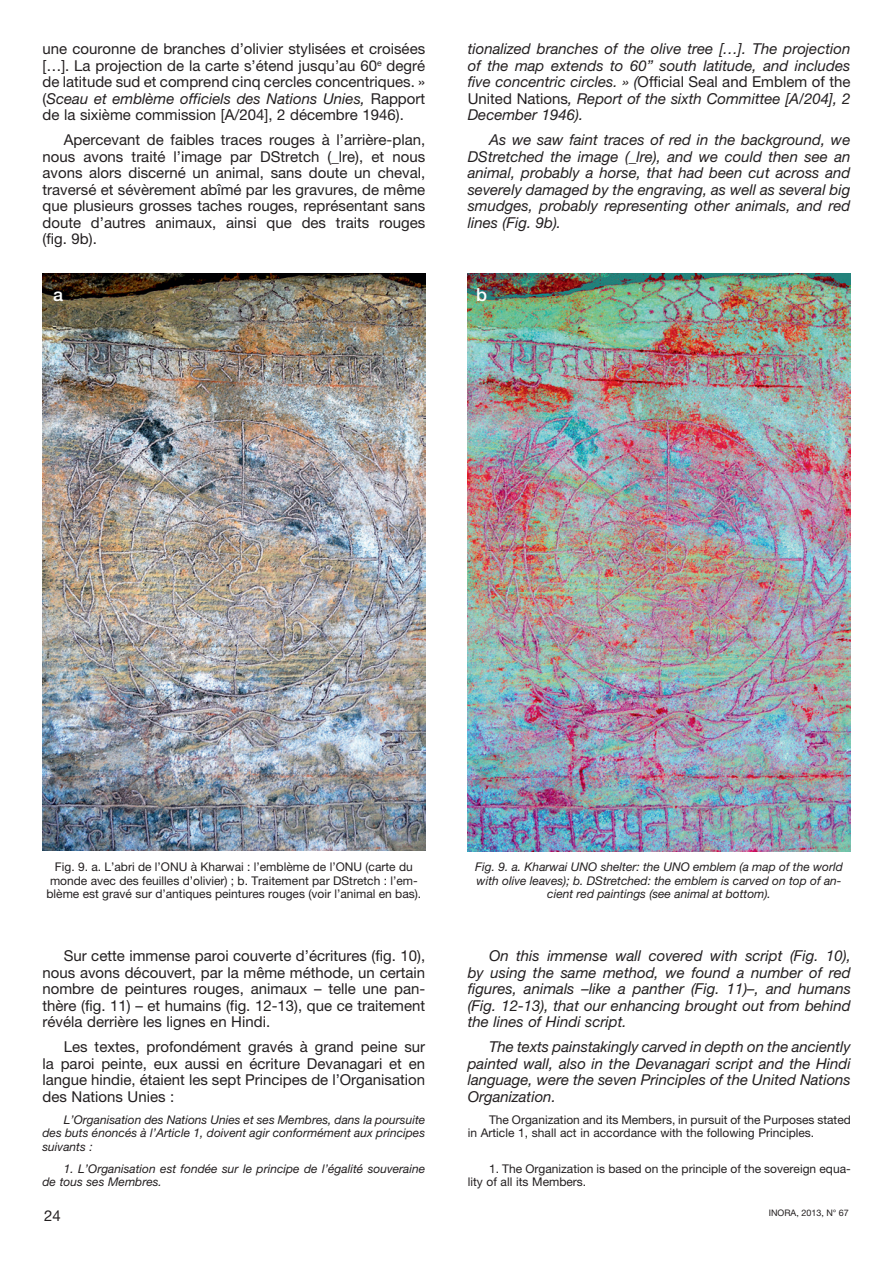
<style>
.page{position:relative;width:893px;height:1263px;background:#fff}
.page>*{position:absolute;margin:0;border:0;box-sizing:border-box;transform-origin:0 0}
.t1{font:500 18px "Helvetica Neue";color:#fff}
.t2{font:15px/16.5px "Helvetica Neue";color:#231f20;text-align:justify}
.t3{font:italic 15px/16.5px "Helvetica Neue";color:#231f20;text-align:justify}
.t4{font:12px/13.5px "Helvetica Neue";color:#231f20}
.t5{font:italic 12px/13.5px "Helvetica Neue";color:#231f20;text-align:center}
.t6{font:9px "Helvetica Neue";color:#231f20}
.s1{font-style:italic}
.s2{font-style:normal}
</style>
<div class="page">
<img style="left:43px;top:273px;width:382px;height:578px">
<img style="left:468px;top:273px;width:383px;height:578px">
<p class="t2" style="left:43px;top:41px;width:384px">une couronne de branches d’olivier stylisées et croisées […]. La projection de la carte s’étend jusqu’au 60<sup>e</sup> degré de latitude sud et comprend cinq cercles concentriques. » (<span class="s1">Sceau et emblème officiels des Nations Unies,</span> Rapport de la sixième commission [A/204], 2 décembre 1946).</p>
<p class="t2" style="left:43px;top:132px;width:384px;text-indent:21px">Apercevant de faibles traces rouges à l’arrière-plan, nous avons traité l’image par DStretch (_lre), et nous avons alors discerné un animal, sans doute un cheval, traversé et sévèrement abîmé par les gravures, de même que plusieurs grosses taches rouges, représentant sans doute d’autres animaux, ainsi que des traits rouges (fig. 9b).</p>
<p class="t3" style="left:468px;top:41px;width:384px">tionalized branches of the olive tree […]. The projection of the map extends to 60” south latitude, and includes five concentric circles. » (<span class="s2">Official Seal and Emblem of the United Nations</span>, Report of the sixth Committee [A/204], 2<br>December 1946).</p>
<p class="t3" style="left:468px;top:132px;width:384px;text-indent:21px">As we saw faint traces of red in the background, we DStretched the image (_lre), and we could then see an animal, probably a horse, that had been cut across and severely damaged by the engraving, as well as several big smudges, probably representing other animals, and red lines (Fig. 9b).</p>
<p class="t1" style="left:53px;top:283px;width:12px">a</p>
<p class="t1" style="left:476px;top:283px;width:12px">b</p>
<p class="t4" style="left:46px;top:860px;width:376px;text-align:center">Fig. 9. a. L’abri de l’ONU à Kharwai : l’emblème de l’ONU (carte du monde avec des feuilles d’olivier) ; b. Traitement par DStretch : l’em&shy;blème est gravé sur d’antiques peintures rouges (voir l’animal en bas).</p>
<p class="t5" style="left:475px;top:860px;width:369px">Fig. 9. a. Kharwai UNO shelter: the UNO emblem (a map of the world with olive leaves); b. DStretched: the emblem is carved on top of an&shy;cient red paintings (see animal at bottom).</p>
<p class="t2" style="left:43px;top:947px;width:384px;text-indent:21px">Sur cette immense paroi couverte d’écritures (fig. 10), nous avons découvert, par la même méthode, un certain nombre de peintures rouges, animaux – telle une pan&shy;thère (fig. 11) – et humains (fig. 12-13), que ce traitement révéla derrière les lignes en Hindi.</p>
<p class="t2" style="left:43px;top:1038px;width:384px;text-indent:21px">Les textes, profondément gravés à grand peine sur la paroi peinte, eux aussi en écriture Devanagari et en langue hindie, étaient les sept Principes de l’Organisation des Nations Unies :</p>
<p class="t5" style="left:43px;top:1112px;width:384px;text-align:justify;text-indent:21px">L’Organisation des Nations Unies et ses Membres, dans la poursuite des buts énoncés à l’Article 1, doivent agir conformément aux principes suivants :</p>
<p class="t5" style="left:43px;top:1161px;width:384px;text-align:left;text-indent:21px">1. L’Organisation est fondée sur le principe de l’égalité souveraine de tous ses Membres.</p>
<p class="t3" style="left:468px;top:947px;width:385px;text-indent:21px">On this immense wall covered with script (Fig. 10), by using the same method, we found a number of red figures, animals –like a panther (Fig. 11)–, and humans (Fig. 12-13), that our enhancing brought out from behind the lines of Hindi script.</p>
<p class="t3" style="left:468px;top:1038px;width:385px;text-indent:21px">The texts painstakingly carved in depth on the anciently painted wall, also in the Devanagari script and the Hindi language, were the seven Principles of the United Nations Organization.</p>
<p class="t4" style="left:468px;top:1112px;width:385px;text-indent:21px">The Organization and its Members, in pursuit of the Purposes stated in Article 1, shall act in accordance with the following Principles.</p>
<p class="t4" style="left:468px;top:1161px;width:385px;text-indent:21px">1. The Organization is based on the principle of the sovereign equa&shy;lity of all its Members.</p>
<p class="t2" style="left:44px;top:1207px;width:18px">24</p>
<p class="t6" style="left:769px;top:1208px;width:82px">INORA, 2013, N° 67</p>
</div>
